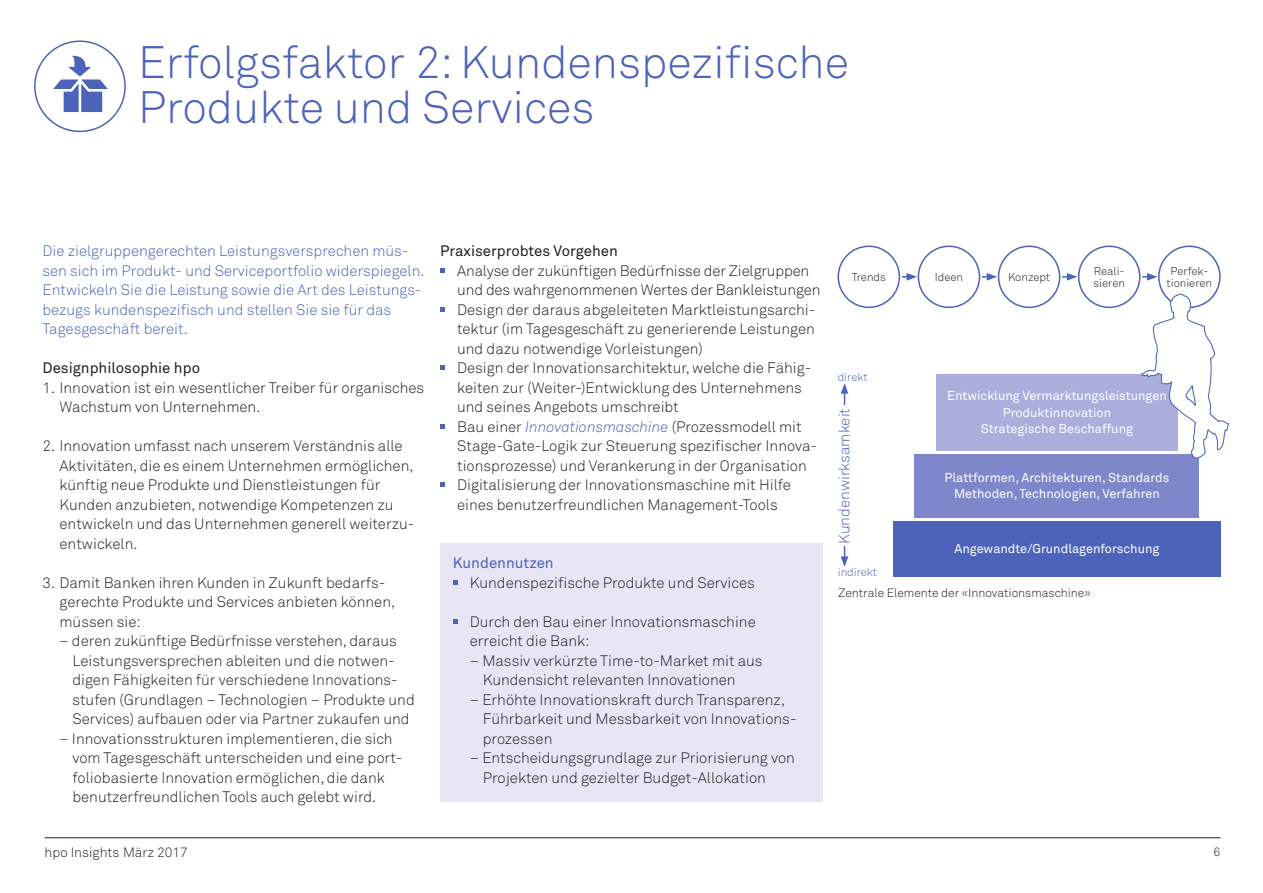
<style>
.page{position:relative;width:1263px;height:893px;background:#fff}
.page>*{position:absolute;margin:0;border:0;box-sizing:border-box;transform-origin:0 0}
.Seitentitel_30pt{font:300 45px "Akkurat Std";color:#4c63b9}
.Lauftext{font:300 15px/19.5px "Akkurat Std";color:#231f20}
.Lauftext-2{font:300 15px/19.5px "Akkurat Std";color:#4c63b9}
.Lauftext-3{font:15px "Akkurat Std";color:#231f20}
.Lauftext-4{font:15px "Akkurat Std";color:#4c63b9}
.t1{font:300 13.5px "Akkurat Std";color:#231f20}
.Absatzformat_1{font:12.75px "Akkurat Std";color:#fff}
.Grafiken_Legenden{font:300 12px "Akkurat Std";color:#231f20}
.Absatzformat_1-2{font:300 11.25px "Akkurat Std";color:#231f20}
.Absatzformat_1-3{font:300 11.25px "Akkurat Std";color:#4c63b9}
.s1{font-style:italic;color:#4c63b9}
</style>
<div class="page">
<hr style="left:45px;top:837px;width:1175px;height:1px;background:#231f20">
<div style="left:34px;top:40px;width:92px;height:92px;border:2px solid #4c63b9;border-radius:50%"></div>
<svg style="left:440px;top:268px;width:4px;height:5px"></svg>
<svg style="left:440px;top:307px;width:4px;height:5px"></svg>
<svg style="left:440px;top:366px;width:4px;height:4px"></svg>
<svg style="left:440px;top:424px;width:4px;height:5px"></svg>
<svg style="left:440px;top:483px;width:4px;height:4px"></svg>
<div style="left:440px;top:543px;width:383px;height:259px;background:#e8e6f5"></div>
<svg style="left:453px;top:580px;width:4px;height:5px"></svg>
<svg style="left:453px;top:619px;width:4px;height:5px"></svg>
<div style="left:837px;top:245px;width:63px;height:63px;border:2px solid #4c63b9;border-radius:50%"></div>
<div style="left:918px;top:245px;width:62px;height:63px;border:2px solid #4c63b9;border-radius:50%"></div>
<div style="left:998px;top:245px;width:62px;height:63px;border:2px solid #4c63b9;border-radius:50%"></div>
<div style="left:1078px;top:245px;width:62px;height:63px;border:2px solid #4c63b9;border-radius:50%"></div>
<div style="left:1158px;top:245px;width:63px;height:63px;border:2px solid #4c63b9;border-radius:50%"></div>
<svg style="left:902px;top:273px;width:15px;height:8px"></svg>
<svg style="left:982px;top:273px;width:15px;height:8px"></svg>
<svg style="left:1062px;top:273px;width:15px;height:8px"></svg>
<svg style="left:1142px;top:273px;width:15px;height:8px"></svg>
<div style="left:893px;top:521px;width:327px;height:55px;background:#4c63b9"></div>
<div style="left:915px;top:454px;width:284px;height:64px;background:#7f87cb"></div>
<div style="left:936px;top:374px;width:242px;height:77px;background:#abaddd"></div>
<hr style="left:844px;top:391px;width:1px;height:168px;background:#4c63b9">
<svg style="left:841px;top:556px;width:7px;height:11px"></svg>
<svg style="left:841px;top:383px;width:7px;height:11px"></svg>
<div style="left:838px;top:406px;width:24px;height:140px;background:#fff"></div>
<svg style="left:53px;top:56px;width:55px;height:56px"></svg>
<svg style="left:1141px;top:294px;width:88px;height:165px"></svg>
<p class="Seitentitel_30pt" style="left:138px;top:35px;width:712px">Erfolgsfaktor 2: Kundenspezifische</p>
<p class="Seitentitel_30pt" style="left:138px;top:80px;width:458px">Produkte und Services</p>
<p class="Lauftext-2" style="left:43px;top:241px;width:383px">Die zielgruppengerechten Leistungsversprechen müs&shy;sen sich im Produkt- und Serviceportfolio widerspiegeln.<br>Entwickeln Sie die Leistung sowie die Art des Leistungs&shy;bezugs kundenspezifisch und stellen Sie sie für das Tagesgeschäft bereit.</p>
<p class="Lauftext-3" style="left:43px;top:359px;width:159px">Designphilosophie hpo</p>
<p class="Lauftext" style="left:60px;top:378px;width:366px;text-indent:-17px">1. Innovation ist ein wesentlicher Treiber für organisches<br>Wachstum von Unternehmen.</p>
<p class="Lauftext" style="left:60px;top:436px;width:356px;text-indent:-17px">2. Innovation umfasst nach unserem Verständnis alle Aktivitäten, die es einem Unternehmen ermöglichen, künftig neue Produkte und Dienstleistungen für Kunden anzubieten, notwendige Kompetenzen zu entwickeln und das Unternehmen generell weiterzu&shy;entwickeln.</p>
<p class="Lauftext" style="left:60px;top:573px;width:337px;text-indent:-17px">3. Damit Banken ihren Kunden in Zukunft bedarfs&shy;gerechte Produkte und Services anbieten können, müssen sie:</p>
<p class="Lauftext" style="left:60px;top:631px;width:339px">– deren zukünftige Bedürfnisse verstehen, daraus</p>
<p class="Lauftext" style="left:72px;top:651px;width:324px">Leistungsversprechen ableiten und die notwen-</p>
<p class="Lauftext" style="left:72px;top:670px;width:327px">digen Fähigkeiten für verschiedene Innovations-</p>
<p class="Lauftext" style="left:72px;top:690px;width:344px">stufen (Grundlagen – Technologien – Produkte und</p>
<p class="Lauftext" style="left:72px;top:709px;width:339px">Services) aufbauen oder via Partner zukaufen und</p>
<p class="Lauftext" style="left:60px;top:729px;width:335px">– Innovationsstrukturen implementieren, die sich</p>
<p class="Lauftext" style="left:72px;top:748px;width:332px">vom Tagesgeschäft unterscheiden und eine port-</p>
<p class="Lauftext" style="left:72px;top:768px;width:314px">foliobasierte Innovation ermöglichen, die dank</p>
<p class="Lauftext" style="left:72px;top:787px;width:305px">benutzerfreundlichen Tools auch gelebt wird.</p>
<p class="Lauftext-3" style="left:440px;top:242px;width:179px">Praxiserprobtes Vorgehen</p>
<p class="Lauftext" style="left:457px;top:261px;width:365px">Analyse der zukünftigen Bedürfnisse der Zielgruppen und des wahrgenommenen Wertes der Bankleistungen</p>
<p class="Lauftext" style="left:457px;top:300px;width:360px;text-align:justify">Design der daraus abgeleiteten Marktleistungsarchi&shy;tektur (im Tagesgeschäft zu generierende Leistungen und dazu notwendige Vorleistungen)</p>
<p class="Lauftext" style="left:457px;top:358px;width:356px">Design der Innovationsarchitektur, welche die Fähig&shy;keiten zur (Weiter-)Entwicklung des Unternehmens und seines Angebots umschreibt</p>
<p class="Lauftext" style="left:457px;top:417px;width:361px">Bau einer <span class="s1">Innovationsmaschine</span> (Prozessmodell mit<br>Stage-Gate-Logik zur Steuerung spezifischer Innova&shy;tionsprozesse) und Verankerung in der Organisation</p>
<p class="Lauftext" style="left:457px;top:475px;width:335px">Digitalisierung der Innovationsmaschine mit Hilfe eines benutzerfreundlichen Management-Tools</p>
<p class="Lauftext-4" style="left:453px;top:554px;width:102px">Kundennutzen</p>
<p class="Lauftext" style="left:470px;top:573px;width:286px">Kundenspezifische Produkte und Services</p>
<p class="Lauftext" style="left:470px;top:612px;width:287px">Durch den Bau einer Innovationsmaschine erreicht die Bank:</p>
<p class="Lauftext" style="left:470px;top:651px;width:294px">– Massiv verkürzte Time-to-Market mit aus</p>
<p class="Lauftext" style="left:483px;top:670px;width:254px">Kundensicht relevanten Innovationen</p>
<p class="Lauftext" style="left:470px;top:690px;width:317px">– Erhöhte Innovationskraft durch Transparenz,</p>
<p class="Lauftext" style="left:483px;top:709px;width:315px">Führbarkeit und Messbarkeit von Innovations-</p>
<p class="Lauftext" style="left:483px;top:729px;width:71px">prozessen</p>
<p class="Lauftext" style="left:470px;top:748px;width:327px">– Entscheidungsgrundlage zur Priorisierung von</p>
<p class="Lauftext" style="left:483px;top:768px;width:285px">Projekten und gezielter Budget-Allokation</p>
<p class="Absatzformat_1-2" style="left:852px;top:270px;width:36px">Trends</p>
<p class="Absatzformat_1-3" style="left:838px;top:371px;width:31px">direkt</p>
<p class="Lauftext-2" style="left:834px;top:544px;width:137px;rotate:-90deg">Kundenwirksamkeit</p>
<p class="Absatzformat_1-3" style="left:838px;top:565px;width:41px">indirekt</p>
<p class="Absatzformat_1-2" style="left:935px;top:270px;width:30px">Ideen</p>
<p class="Absatzformat_1-2" style="left:1008px;top:270px;width:44px">Konzept</p>
<p class="Absatzformat_1-2" style="left:1094px;top:264px;width:32px">Reali-</p>
<p class="Absatzformat_1-2" style="left:1093px;top:276px;width:33px">sieren</p>
<p class="Absatzformat_1-2" style="left:1170px;top:264px;width:39px">Perfek-</p>
<p class="Absatzformat_1-2" style="left:1166px;top:276px;width:47px">tionieren</p>
<p class="Absatzformat_1" style="left:947px;top:389px;width:221px">Entwicklung Vermarktungsleistungen</p>
<p class="Absatzformat_1" style="left:1003px;top:405px;width:110px">Produktinnovation</p>
<p class="Absatzformat_1" style="left:981px;top:422px;width:154px">Strategische Beschaffung</p>
<p class="Absatzformat_1" style="left:944px;top:470px;width:226px">Plattformen, Architekturen, Standards</p>
<p class="Absatzformat_1" style="left:954px;top:486px;width:207px">Methoden, Technologien, Verfahren</p>
<p class="Absatzformat_1" style="left:954px;top:541px;width:206px">Angewandte/Grundlagenforschung</p>
<p class="Grafiken_Legenden" style="left:838px;top:586px;width:254px">Zentrale Elemente der «Innovationsmaschine»</p>
<p class="t1" style="left:45px;top:844px;width:145px">hpo Insights März 2017</p>
<p class="Grafiken_Legenden" style="left:1213px;top:845px;width:8px">6</p>
</div>
